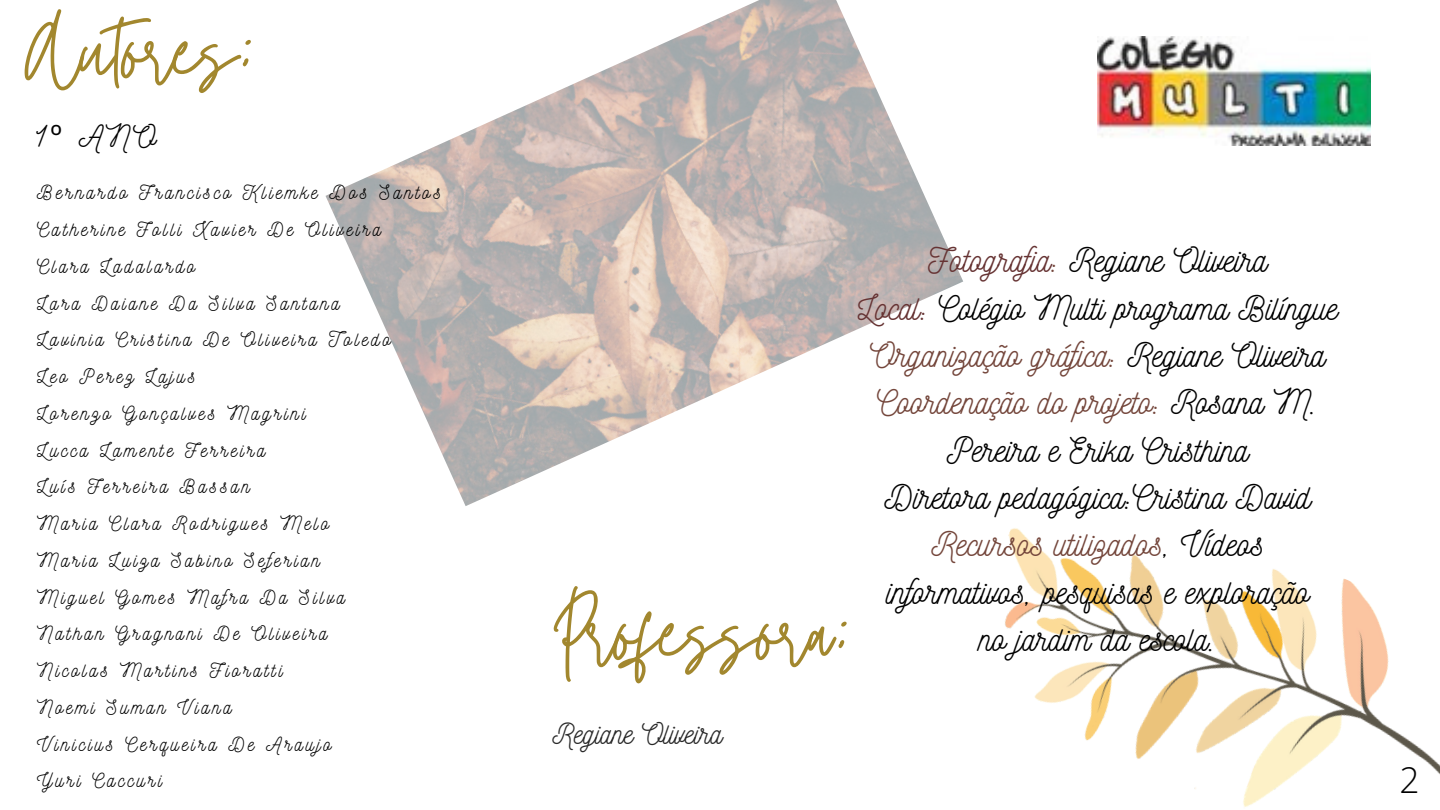
<style>
.page{position:relative;width:1440px;height:810px;background:#fff}
.page>*{position:absolute;margin:0;border:0;box-sizing:border-box;transform-origin:0 0}
.t1{font:79.8px "Twister";color:#a2872e}
.t2{font:300 35.4px "Open Sans";color:#000}
.t3{font:34.1px/47.4px "Nickainley";color:#000;text-align:center}
.t4{font:34.1px "Nickainley";color:#74463b}
.t5{font:30.8px "Nickainley";color:#000}
.t6{font:29.2px "Nickainley";color:#292929}
.t7{font:19.6px "Nickainley";letter-spacing:.16em;color:#000}
.s1{font-family:"Noto Sans"}
.s2{color:#633}
.s3{color:#74463b}
.s4{color:#000}
</style>
<div class="page">
<img style="left:326px;top:0;width:637px;height:506px">
<img style="left:947px;top:459px;width:493px;height:348px">
<img style="left:1098px;top:36px;width:273px;height:110px">
<p class="t1" style="left:22px;top:-6px;width:230px">Autores:</p>
<p class="t5" style="left:36px;top:116px;width:121px">1<span class="s1">º</span> ANO</p>
<p class="t7" style="left:37px;top:180px;width:405px">Bernardo Francisco Kliemke Dos Santos</p>
<p class="t7" style="left:37px;top:217px;width:345px">Catherine Folli Xavier De Oliveira</p>
<p class="t7" style="left:37px;top:253px;width:159px">Clara Ladalardo</p>
<p class="t7" style="left:37px;top:290px;width:304px">Lara Daiane Da Silva Santana</p>
<p class="t7" style="left:37px;top:327px;width:355px">Lavinia Cristina De Oliveira Toledo</p>
<p class="t7" style="left:37px;top:364px;width:160px">Leo Perez Lajus</p>
<p class="t7" style="left:37px;top:400px;width:270px">Lorenzo Gonçalves Magrini</p>
<p class="t7" style="left:37px;top:437px;width:229px">Lucca Lamente Ferreira</p>
<p class="t7" style="left:37px;top:474px;width:214px">Luís Ferreira Bassan</p>
<p class="t7" style="left:37px;top:511px;width:293px">Maria Clara Rodrigues Melo</p>
<p class="t7" style="left:37px;top:547px;width:284px">Maria Luiza Sabino Seferian</p>
<p class="t7" style="left:37px;top:584px;width:309px">Miguel Gomes Mafra Da Silva</p>
<p class="t7" style="left:37px;top:621px;width:291px">Nathan Gragnani De Oliveira</p>
<p class="t7" style="left:37px;top:658px;width:247px">Nicolas Martins Fioratti</p>
<p class="t7" style="left:37px;top:694px;width:196px">Noemi Suman Viana</p>
<p class="t7" style="left:37px;top:731px;width:295px">Vinicius Cerqueira De Araujo</p>
<p class="t7" style="left:37px;top:768px;width:126px">Yuri Caccuri</p>
<p class="t1" style="left:553px;top:576px;width:296px">Professora:</p>
<p class="t6" style="left:553px;top:715px;width:171px">Regiane Oliveira</p>
<p class="t3" style="left:928px;top:235px;width:340px"><span class="s2">Fotografia</span><span class="s3">:</span> Regiane Oliveira</p>
<p class="t3" style="left:858px;top:282px;width:481px"><span class="s2">Local:</span> Colégio Multi programa Bilíngue</p>
<p class="t4" style="left:870px;top:333px;width:457px">Organização gráfica: <span class="s4">Regiane Oliveira</span></p>
<p class="t3" style="left:877px;top:377px;width:443px"><span class="s3">Coordenação do projeto:</span> Rosana M.<br>Pereira e Erika Cristhina</p>
<p class="t3" style="left:885px;top:472px;width:428px">Diretora pedagógica:Cristina David</p>
<p class="t3" style="left:886px;top:519px;width:424px"><span class="s3">Recursos utilizados</span>, Vídeos informativos, pesquisas e exploração no jardim da escola.</p>
<p class="t2" style="left:1400px;top:755px;width:22px">2</p>
</div>
